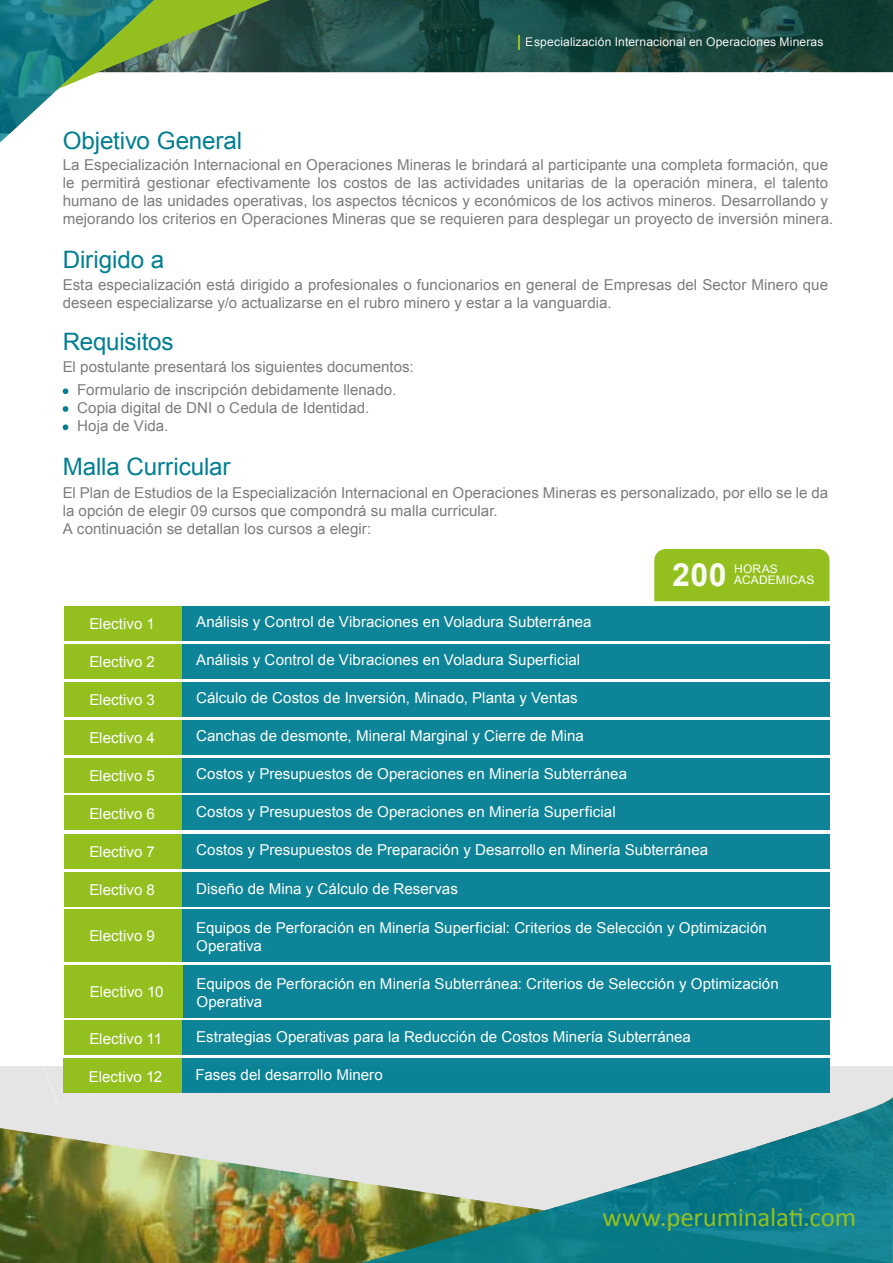
<style>
.page{position:relative;width:893px;height:1263px;background:#fff}
.page>*{position:absolute;margin:0;border:0;box-sizing:border-box;transform-origin:0 0}
.t1{font:700 31.95px "Arial";color:#fff}
.t2{font:26.7px "Calibri";letter-spacing:-.01em;color:#93c01f}
.t3{font:24px "Arial";letter-spacing:-.005em;color:#007e92}
.t4{font:15px/18px "Arial";letter-spacing:.005em;color:#7c7c7c}
.t5{font:15px/18px "Arial";letter-spacing:.005em;color:#fff}
.t6{font:12px "Arial";letter-spacing:.01em;color:#fff}
.t7{font:11.85px/11.9px "Arial";letter-spacing:.015em;color:#fff}
</style>
<div class="page">
<div style="left:0;top:1066px;width:188px;height:62px;background:#e5e5e5"></div>
<div style="left:188px;top:1093px;width:507px;height:35px;background:#e5e5e5"></div>
<div style="left:695px;top:1066px;width:198px;height:29px;background:#e5e5e5"></div>
<img style="left:0;top:1128px;width:361px;height:135px">
<svg style="left:361px;top:1095px;width:532px;height:168px;background:#76abab"></svg>
<svg style="left:63px;top:388px;width:5px;height:6px"></svg>
<svg style="left:63px;top:406px;width:5px;height:6px"></svg>
<svg style="left:63px;top:424px;width:5px;height:6px"></svg>
<svg style="left:270px;top:0;width:623px;height:72px;background:#1a4841"></svg>
<svg style="left:518px;top:36px;width:1px;height:14px"></svg>
<svg style="left:0;top:0;width:270px;height:142px"></svg>
<div style="left:64px;top:606px;width:119px;height:34px;background:#93c01f"></div>
<div style="left:183px;top:606px;width:647px;height:34px;background:#0d8497"></div>
<div style="left:64px;top:644px;width:119px;height:34px;background:#93c01f"></div>
<div style="left:183px;top:644px;width:647px;height:34px;background:#0d8497"></div>
<div style="left:64px;top:682px;width:119px;height:35px;background:#93c01f"></div>
<div style="left:183px;top:682px;width:647px;height:35px;background:#0d8497"></div>
<div style="left:64px;top:720px;width:119px;height:34px;background:#93c01f"></div>
<div style="left:183px;top:720px;width:647px;height:34px;background:#0d8497"></div>
<div style="left:64px;top:757px;width:119px;height:35px;background:#93c01f"></div>
<div style="left:183px;top:757px;width:647px;height:35px;background:#0d8497"></div>
<div style="left:64px;top:795px;width:119px;height:35px;background:#93c01f"></div>
<div style="left:183px;top:795px;width:647px;height:35px;background:#0d8497"></div>
<div style="left:64px;top:834px;width:119px;height:35px;background:#93c01f"></div>
<div style="left:183px;top:834px;width:647px;height:35px;background:#0d8497"></div>
<div style="left:64px;top:872px;width:119px;height:35px;background:#93c01f"></div>
<div style="left:183px;top:872px;width:647px;height:35px;background:#0d8497"></div>
<div style="left:64px;top:909px;width:119px;height:53px;background:#93c01f"></div>
<div style="left:183px;top:909px;width:647px;height:53px;background:#0d8497"></div>
<div style="left:64px;top:1020px;width:119px;height:35px;background:#93c01f"></div>
<div style="left:183px;top:1020px;width:647px;height:35px;background:#0d8497"></div>
<div style="left:654px;top:549px;width:175px;height:52px;background:#93c01f"></div>
<div style="left:65px;top:965px;width:118px;height:52px;background:#93c01f"></div>
<div style="left:183px;top:965px;width:647px;height:52px;background:#0d8497"></div>
<div style="left:64px;top:1058px;width:118px;height:35px;background:#93c01f"></div>
<div style="left:182px;top:1058px;width:647px;height:35px;background:#0b8396"></div>
<h3 class="t3" style="left:63px;top:125px;width:181px">Objetivo General</h3>
<p class="t6" style="left:526px;top:34px;width:299px">Especialización Internacional en Operaciones Mineras</p>
<p class="t4" style="left:63px;top:156px;width:772px">La Especialización Internacional en Operaciones Mineras le brindará al participante una completa formación, que le permitirá gestionar efectivamente los costos de las actividades unitarias de la operación minera, el talento humano de las unidades operativas, los aspectos técnicos y económicos de los activos mineros. Desarrollando y mejorando los criterios en Operaciones Mineras que se requieren para desplegar un proyecto de inversión minera.</p>
<h3 class="t3" style="left:63px;top:243px;width:103px">Dirigido a</h3>
<p class="t4" style="left:63px;top:276px;width:767px">Esta especialización está dirigido a profesionales o funcionarios en general de Empresas del Sector Minero que deseen especializarse y/o actualizarse en el rubro minero y estar a la vanguardia.</p>
<h3 class="t3" style="left:63px;top:326px;width:112px">Requisitos</h3>
<p class="t4" style="left:77px;top:381px;width:321px">Formulario de inscripción debidamente llenado.<br>Copia digital de DNI o Cedula de Identidad.<br>Hoja de Vida.</p>
<p class="t4" style="left:63px;top:358px;width:353px">El postulante presentará los siguientes documentos:</p>
<h3 class="t3" style="left:63px;top:451px;width:169px">Malla Curricular</h3>
<p class="t4" style="left:63px;top:484px;width:767px">El Plan de Estudios de la Especialización Internacional en Operaciones Mineras es personalizado, por ello se le da la opción de elegir 09 cursos que compondrá su malla curricular.<br>A continuación se detallan los cursos a elegir:</p>
<h1 class="t1" style="left:673px;top:553px;width:55px">200</h1>
<p class="t7" style="left:734px;top:563px;width:82px">HORAS<br>ACADEMICAS</p>
<p class="t5" style="left:89px;top:615px;width:67px">Electivo 1</p>
<p class="t5" style="left:196px;top:613px;width:397px">Análisis y Control de Vibraciones en Voladura Subterránea</p>
<p class="t5" style="left:89px;top:653px;width:67px">Electivo 2</p>
<p class="t5" style="left:196px;top:651px;width:386px">Análisis y Control de Vibraciones en Voladura Superficial</p>
<p class="t5" style="left:89px;top:691px;width:67px">Electivo 3</p>
<p class="t5" style="left:196px;top:689px;width:383px">Cálculo de Costos de Inversión, Minado, Planta y Ventas</p>
<p class="t5" style="left:89px;top:729px;width:67px">Electivo 4</p>
<p class="t5" style="left:196px;top:727px;width:389px">Canchas de desmonte, Mineral Marginal y Cierre de Mina</p>
<p class="t5" style="left:89px;top:767px;width:67px">Electivo 5</p>
<p class="t5" style="left:196px;top:765px;width:433px">Costos y Presupuestos de Operaciones en Minería Subterránea</p>
<p class="t5" style="left:89px;top:805px;width:67px">Electivo 6</p>
<p class="t5" style="left:196px;top:803px;width:421px">Costos y Presupuestos de Operaciones en Minería Superficial</p>
<p class="t5" style="left:89px;top:843px;width:67px">Electivo 7</p>
<p class="t5" style="left:196px;top:841px;width:514px">Costos y Presupuestos de Preparación y Desarrollo en Minería Subterránea</p>
<p class="t5" style="left:89px;top:881px;width:67px">Electivo 8</p>
<p class="t5" style="left:196px;top:879px;width:263px">Diseño de Mina y Cálculo de Reservas</p>
<p class="t5" style="left:89px;top:927px;width:67px">Electivo 9</p>
<p class="t5" style="left:196px;top:919px;width:572px">Equipos de Perforación en Minería Superficial: Criterios de Selección y Optimización<br>Operativa</p>
<p class="t5" style="left:90px;top:982px;width:75px">Electivo 10</p>
<p class="t5" style="left:197px;top:975px;width:584px">Equipos de Perforación en Minería Subterránea: Criterios de Selección y Optimización<br>Operativa</p>
<p class="t5" style="left:89px;top:1029px;width:74px">Electivo 11</p>
<p class="t5" style="left:196px;top:1028px;width:496px">Estrategias Operativas para la Reducción de Costos Minería Subterránea</p>
<p class="t5" style="left:89px;top:1067px;width:75px">Electivo 12</p>
<p class="t5" style="left:195px;top:1066px;width:189px">Fases del desarrollo Minero</p>
<h2 class="t2" style="left:603px;top:1200px;width:255px">www.peruminalati.com</h2>
</div>
